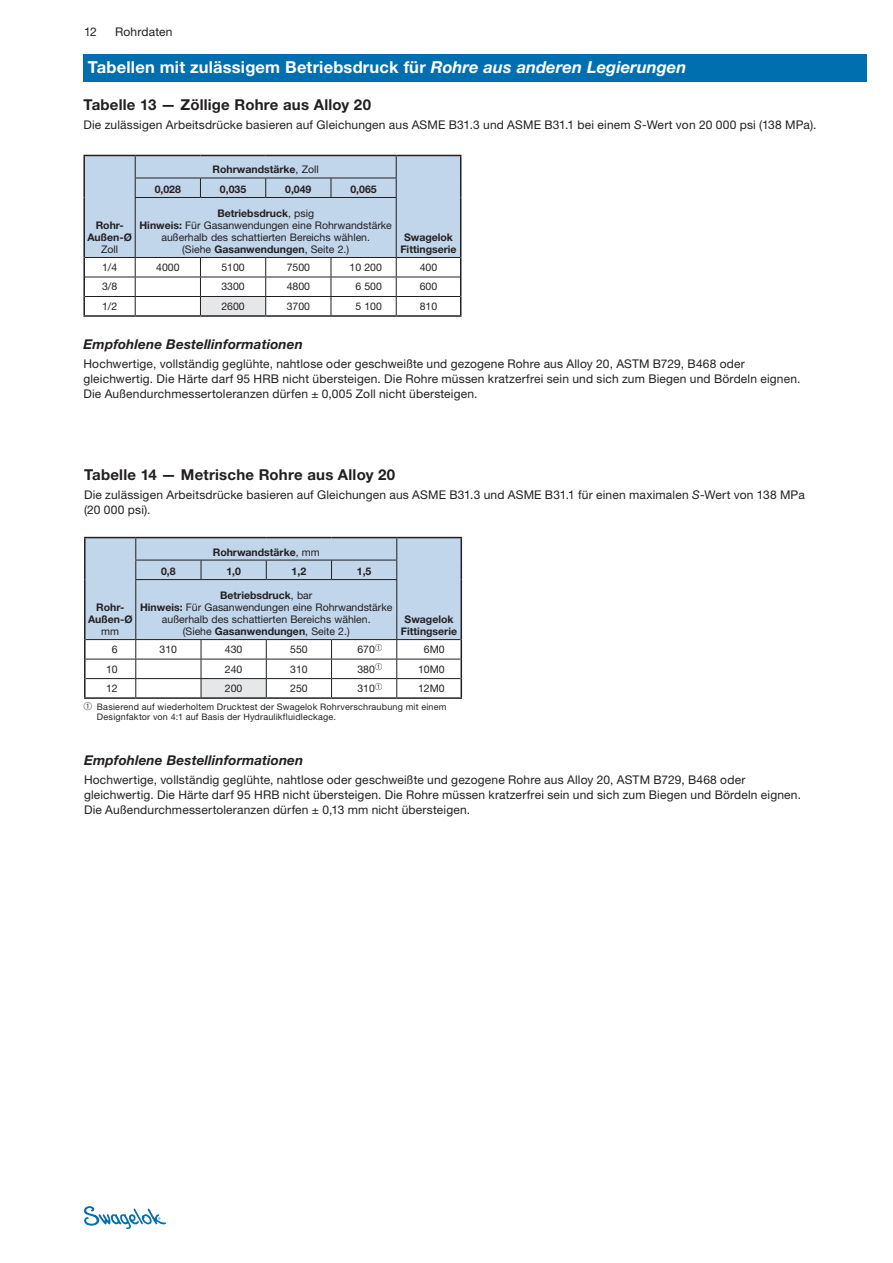
<style>
.page{position:relative;width:893px;height:1263px;background:#fff}
.page>*{position:absolute;margin:0;border:0;box-sizing:border-box;transform-origin:0 0}
.section_hd{font:700 16.5px "Helvetica Neue LT Std";letter-spacing:.01em;color:#fff}
.subhd{font:700 15px "Helvetica Neue LT Std";letter-spacing:.015em;color:#231f20}
.subhd2{font:italic 700 13.5px "Helvetica Neue LT Std";letter-spacing:.01em;color:#231f20}
.BC{font:12px/15px "Helvetica Neue LT Std";letter-spacing:.015em;color:#231f20}
.table_hd{font:10.5px/12px "Helvetica Neue LT Std";color:#231f20;text-align:center}
.table_hd-2{font:700 10.5px/12px "Helvetica Neue LT Std";color:#231f20;text-align:center}
.table_bc{font:10.5px "Helvetica Neue LT Std";color:#231f20}
.footnotes{font:9px/10.5px "Helvetica Neue LT Std";letter-spacing:.02em;color:#231f20}
.s1{font-style:italic}
.s2{font-weight:400}
.s3{font-weight:700}
</style>
<div class="page">
<svg style="left:84px;top:1206px;width:82px;height:23px"></svg>
<div style="left:83px;top:54px;width:783px;height:27px;background:#006faf"></div>
<hr style="left:83px;top:315px;width:52px;height:2px;background:#231f20">
<hr style="left:135px;top:315px;width:65px;height:2px;background:#231f20">
<hr style="left:200px;top:315px;width:66px;height:2px;background:#231f20">
<hr style="left:266px;top:315px;width:65px;height:2px;background:#231f20">
<hr style="left:331px;top:315px;width:65px;height:2px;background:#231f20">
<hr style="left:396px;top:315px;width:65px;height:2px;background:#231f20">
<svg style="left:83px;top:155px;width:378px;height:160px"></svg>
<hr style="left:84px;top:537px;width:52px;height:1px;background:#231f20">
<hr style="left:397px;top:537px;width:65px;height:1px;background:#231f20">
<hr style="left:84px;top:697px;width:52px;height:2px;background:#231f20">
<hr style="left:136px;top:697px;width:65px;height:2px;background:#231f20">
<hr style="left:201px;top:697px;width:65px;height:2px;background:#231f20">
<hr style="left:266px;top:697px;width:66px;height:2px;background:#231f20">
<hr style="left:332px;top:697px;width:65px;height:2px;background:#231f20">
<hr style="left:136px;top:537px;width:65px;height:1px;background:#231f20">
<hr style="left:201px;top:537px;width:65px;height:1px;background:#231f20">
<hr style="left:266px;top:537px;width:66px;height:1px;background:#231f20">
<hr style="left:332px;top:537px;width:65px;height:1px;background:#231f20">
<svg style="left:84px;top:538px;width:378px;height:160px"></svg>
<hr style="left:397px;top:697px;width:65px;height:2px;background:#231f20">
<p class="BC" style="left:84px;top:24px;width:14px">12</p>
<p class="BC" style="left:115px;top:24px;width:59px">Rohrdaten</p>
<p class="section_hd" style="left:88px;top:57px;width:600px">Tabellen mit zulässigem Betriebsdruck für <span class="s1">Rohre aus anderen Legierungen</span></p>
<p class="subhd" style="left:83px;top:95px;width:289px">Tabelle 13 — Zöllige Rohre aus Alloy 20</p>
<p class="BC" style="left:83px;top:117px;width:734px">Die zulässigen Arbeitsdrücke basieren auf Gleichungen aus ASME B31.3 und ASME B31.1 bei einem <span class="s1">S</span>-Wert von 20 000 psi (138 MPa).</p>
<p class="table_hd-2" style="left:87px;top:219px;width:46px">Rohr-<br>Außen-Ø<br><span class="s2">Zoll</span></p>
<p class="table_hd-2" style="left:213px;top:163px;width:108px">Rohrwandstärke<span class="s2">, Zoll</span></p>
<p class="table_hd-2" style="left:155px;top:183px;width:28px">0,028</p>
<p class="table_hd-2" style="left:220px;top:183px;width:28px">0,035</p>
<p class="table_hd-2" style="left:285px;top:183px;width:28px">0,049</p>
<p class="table_hd-2" style="left:350px;top:183px;width:28px">0,065</p>
<p class="table_hd" style="left:140px;top:207px;width:254px"><span class="s3">Betriebsdruck</span>, psig<br><span class="s3">Hinweis:</span> Für Gasanwendungen eine Rohrwandstärke außerhalb des schattierten Bereichs wählen.</p>
<p class="table_hd" style="left:182px;top:243px;width:168px">(Siehe <span class="s3">Gasanwendungen</span>, Seite 2.)</p>
<p class="table_hd-2" style="left:400px;top:231px;width:58px">Swagelok<br>Fittingserie</p>
<p class="table_bc" style="left:102px;top:261px;width:17px">1/4</p>
<p class="table_bc" style="left:156px;top:261px;width:25px">4000</p>
<p class="table_bc" style="left:221px;top:261px;width:25px">5100</p>
<p class="table_bc" style="left:287px;top:261px;width:25px">7500</p>
<p class="table_hd" style="left:350px;top:261px;width:34px">10 200</p>
<p class="table_bc" style="left:420px;top:261px;width:19px">400</p>
<p class="table_bc" style="left:102px;top:280px;width:17px">3/8</p>
<p class="table_bc" style="left:221px;top:280px;width:25px">3300</p>
<p class="table_bc" style="left:287px;top:280px;width:25px">4800</p>
<p class="table_hd" style="left:355px;top:281px;width:28px">6 500</p>
<p class="table_bc" style="left:420px;top:280px;width:19px">600</p>
<p class="table_bc" style="left:102px;top:300px;width:17px">1/2</p>
<p class="table_bc" style="left:221px;top:300px;width:25px">2600</p>
<p class="table_bc" style="left:287px;top:300px;width:25px">3700</p>
<p class="table_hd" style="left:355px;top:300px;width:28px">5 100</p>
<p class="table_bc" style="left:420px;top:300px;width:19px">810</p>
<p class="subhd2" style="left:83px;top:336px;width:221px">Empfohlene Bestellinformationen</p>
<p class="BC" style="left:83px;top:356px;width:718px">Hochwertige, vollständig geglühte, nahtlose oder geschweißte und gezogene Rohre aus Alloy 20, ASTM B729, B468 oder gleichwertig. Die Härte darf 95 HRB nicht übersteigen. Die Rohre müssen kratzerfrei sein und sich zum Biegen und Bördeln eignen.<br>Die Außendurchmessertoleranzen dürfen ± 0,005 Zoll nicht übersteigen.</p>
<p class="subhd" style="left:84px;top:465px;width:313px">Tabelle 14 — Metrische Rohre aus Alloy 20</p>
<p class="BC" style="left:84px;top:487px;width:722px">Die zulässigen Arbeitsdrücke basieren auf Gleichungen aus ASME B31.3 und ASME B31.1 für einen maximalen <span class="s1">S</span>-Wert von 138 MPa (20 000 psi).</p>
<p class="table_hd-2" style="left:88px;top:601px;width:46px">Rohr-<br>Außen-Ø <span class="s2">mm</span></p>
<p class="table_hd-2" style="left:213px;top:546px;width:109px">Rohrwandstärke<span class="s2">, mm</span></p>
<p class="table_hd-2" style="left:161px;top:565px;width:16px">0,8</p>
<p class="table_hd-2" style="left:226px;top:565px;width:16px">1,0</p>
<p class="table_hd-2" style="left:292px;top:565px;width:16px">1,2</p>
<p class="table_hd-2" style="left:357px;top:565px;width:16px">1,5</p>
<p class="table_hd" style="left:140px;top:589px;width:254px"><span class="s3">Betriebsdruck</span>, bar<br><span class="s3">Hinweis:</span> Für Gasanwendungen eine Rohrwandstärke außerhalb des schattierten Bereichs wählen.</p>
<p class="table_hd" style="left:183px;top:625px;width:168px">(Siehe <span class="s3">Gasanwendungen</span>, Seite 2.)</p>
<p class="table_hd-2" style="left:401px;top:613px;width:58px">Swagelok<br>Fittingserie</p>
<p class="table_bc" style="left:112px;top:643px;width:7px">6</p>
<p class="table_bc" style="left:160px;top:643px;width:19px">310</p>
<p class="table_bc" style="left:225px;top:643px;width:19px">430</p>
<p class="table_bc" style="left:290px;top:643px;width:19px">550</p>
<p class="table_hd" style="left:357px;top:643px;width:27px">670➀</p>
<p class="table_bc" style="left:424px;top:643px;width:22px">6M0</p>
<p class="table_bc" style="left:106px;top:663px;width:13px">10</p>
<p class="table_bc" style="left:225px;top:663px;width:19px">240</p>
<p class="table_bc" style="left:290px;top:663px;width:19px">310</p>
<p class="table_hd" style="left:357px;top:663px;width:27px">380➀</p>
<p class="table_bc" style="left:418px;top:663px;width:28px">10M0</p>
<p class="table_bc" style="left:106px;top:682px;width:13px">12</p>
<p class="table_bc" style="left:225px;top:682px;width:19px">200</p>
<p class="table_bc" style="left:290px;top:682px;width:19px">250</p>
<p class="table_hd" style="left:357px;top:682px;width:27px">310➀</p>
<p class="table_bc" style="left:418px;top:682px;width:28px">12M0</p>
<p class="footnotes" style="left:97px;top:701px;width:351px;text-indent:-14px">➀ Basierend auf wiederholtem Drucktest der Swagelok Rohrverschraubung mit einem<br>Designfaktor von 4:1 auf Basis der Hydraulikfluidleckage.</p>
<p class="subhd2" style="left:84px;top:751px;width:221px">Empfohlene Bestellinformationen</p>
<p class="BC" style="left:84px;top:772px;width:718px">Hochwertige, vollständig geglühte, nahtlose oder geschweißte und gezogene Rohre aus Alloy 20, ASTM B729, B468 oder gleichwertig. Die Härte darf 95 HRB nicht übersteigen. Die Rohre müssen kratzerfrei sein und sich zum Biegen und Bördeln eignen.<br>Die Außendurchmessertoleranzen dürfen ± 0,13 mm nicht übersteigen.</p>
</div>
